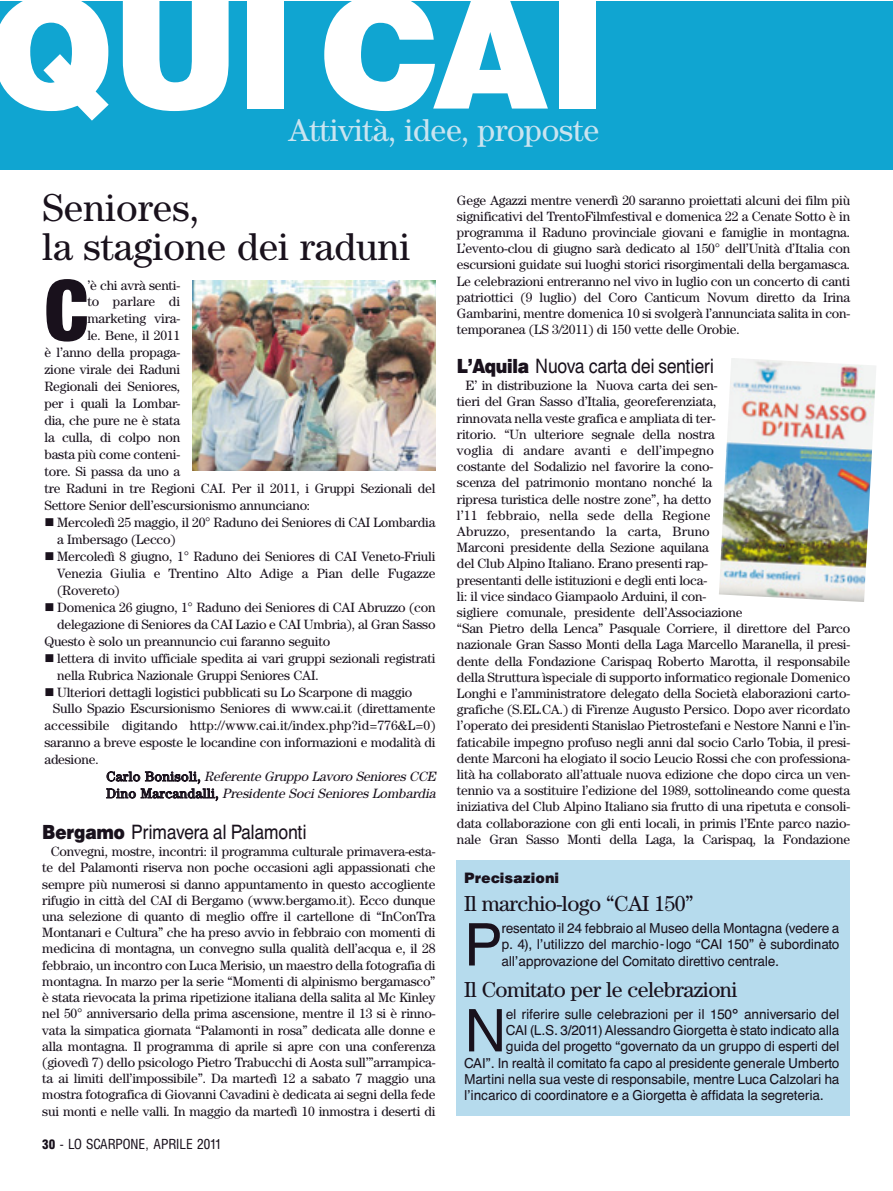
<style>
.page{position:relative;width:893px;height:1191px;background:#fff}
.page>*{position:absolute;margin:0;border:0;box-sizing:border-box;transform-origin:0 0}
.t1{font:154.95px "Cg Triumvirate Bl";letter-spacing:-.015em;color:#fff}
.t2{font:900 condensed 84.15px "Helvetica Neue";color:#19111c}
.t3{font:57.75px "Cg Triumvirate";color:#19111c}
.t4{font:39px/39px "Century";color:#19111c}
.t5{font:31.8px "Century";letter-spacing:-.01em;color:#cae4f0}
.t6{font:21.75px "Century";letter-spacing:-.025em;color:#19111c}
.t7{font:19.5px "Cg Triumvirate";letter-spacing:-.015em;color:#19111c;scale:.9 1}
.t8{font:14.4px "Cg Triumvirate Bl";color:#19111c}
.t9{font:13.5px/16.2px "Century";letter-spacing:-.015em;color:#19111c;text-align:justify}
.t10{font:13.5px/16.2px "Cg Triumvirate";letter-spacing:-.015em;color:#19111c;text-align:justify}
.t11{font:italic 13.5px "Century";letter-spacing:-.01em;color:#19111c}
.t12{font:13.5px "Century";letter-spacing:.005em;color:#19111c}
.t13{font:condensed 13.5px "AT Triumvirate";color:#19111c}
.s1{font-style:normal}
.s2{font-family:"Cg Triumvirate Bl"}
.s3{font-weight:900;font-size:12.75px}
</style>
<div class="page">
<div style="left:0;top:1px;width:892px;height:168px;background:#10a5d1"></div>
<div style="left:456px;top:860px;width:394px;height:255px;background:#b6dbed"></div>
<img style="left:192px;top:280px;width:244px;height:190px">
<img style="left:719px;top:358px;width:157px;height:244px">
<h1 class="t1" style="left:-12px;top:-6px;width:619px">QUI CAI</h1>
<h3 class="t5" style="left:288px;top:119px;width:312px">Attività, idee, proposte</h3>
<h3 class="t4" style="left:42px;top:191px;width:370px">Seniores,<br>la stagione dei raduni</h3>
<h2 class="t2" style="left:44px;top:280px;width:46px">C</h2>
<p class="t9" style="left:87px;top:278px;width:94px">’è chi avrà senti-</p>
<p class="t12" style="left:87px;top:297px;width:94px">to parlare di</p>
<p class="t9" style="left:87px;top:312px;width:94px">marketing vira-</p>
<p class="t9" style="left:87px;top:329px;width:94px">le. Bene, il 2011</p>
<p class="t9" style="left:44px;top:346px;width:137px">è l’anno della propaga-</p>
<p class="t9" style="left:44px;top:363px;width:137px">zione virale dei Raduni</p>
<p class="t9" style="left:44px;top:380px;width:137px">Regionali dei Seniores,</p>
<p class="t9" style="left:44px;top:397px;width:137px">per i quali la Lombar-</p>
<p class="t9" style="left:44px;top:414px;width:137px">dia, che pure ne è stata</p>
<p class="t9" style="left:44px;top:430px;width:137px">la culla, di colpo non</p>
<p class="t9" style="left:44px;top:447px;width:137px">basta più come conteni-</p>
<p class="t9" style="left:44px;top:464px;width:137px">tore. Si passa da uno a</p>
<p class="t9" style="left:44px;top:481px;width:393px">tre Raduni in tre Regioni CAI. Per il 2011, i Gruppi Sezionali del</p>
<p class="t9" style="left:44px;top:498px;width:267px">Settore Senior dell’escursionismo annunciano:</p>
<p class="t9" style="left:57px;top:515px;width:380px">Mercoledì 25 maggio, il 20° Raduno dei Seniores di CAI Lombardia</p>
<p class="t9" style="left:57px;top:532px;width:120px">a Imbersago (Lecco)</p>
<p class="t9" style="left:57px;top:549px;width:380px">Mercoledì 8 giugno, 1° Raduno dei Seniores di CAI Veneto-Friuli</p>
<p class="t9" style="left:57px;top:566px;width:380px">Venezia Giulia e Trentino Alto Adige a Pian delle Fugazze</p>
<p class="t9" style="left:57px;top:583px;width:64px">(Rovereto)</p>
<p class="t9" style="left:57px;top:600px;width:380px">Domenica 26 giugno, 1° Raduno dei Seniores di CAI Abruzzo (con</p>
<p class="t9" style="left:57px;top:617px;width:380px">delegazione di Seniores da CAI Lazio e CAI Umbria), al Gran Sasso</p>
<p class="t9" style="left:44px;top:634px;width:287px">Questo è solo un preannuncio cui faranno seguito</p>
<p class="t9" style="left:57px;top:651px;width:380px">lettera di invito ufficiale spedita ai vari gruppi sezionali registrati</p>
<p class="t9" style="left:57px;top:668px;width:263px">nella Rubrica Nazionale Gruppi Seniores CAI.</p>
<p class="t9" style="left:57px;top:685px;width:357px">Ulteriori dettagli logistici pubblicati su Lo Scarpone di maggio</p>
<p class="t9" style="left:53px;top:702px;width:384px">Sullo Spazio Escursionismo Seniores di www.cai.it (direttamente</p>
<p class="t12" style="left:44px;top:721px;width:393px">accessibile digitando http://www.cai.it/index.php?id=776&amp;L=0)</p>
<p class="t9" style="left:44px;top:736px;width:393px">saranno a breve esposte le locandine con informazioni e modalità di</p>
<p class="t9" style="left:44px;top:753px;width:56px">adesione.</p>
<p class="t11" style="left:106px;top:772px;width:334px"><span class="s1">C a r l o B o n i s o l i ,</span> Referente Gruppo Lavoro Seniores CCE</p>
<p class="t11" style="left:106px;top:789px;width:333px"><span class="s1">D i n o M a r c a n d a l l i ,</span> Presidente Soci Seniores Lombardia</p>
<h3 class="t7" style="left:42px;top:824px;width:295px"><span class="s2">Bergamo</span> Primavera al Palamonti</h3>
<p class="t9" style="left:42px;top:844px;width:395px;text-indent:9px">Convegni, mostre, incontri: il programma culturale primavera-esta&shy;te del Palamonti riserva non poche occasioni agli appassionati che sempre più numerosi si danno appuntamento in questo accogliente rifugio in città del CAI di Bergamo (www.bergamo.it). Ecco dunque una selezione di quanto di meglio offre il cartellone di “InConTra Montanari e Cultura” che ha preso avvio in febbraio con momenti di medicina di montagna, un convegno sulla qualità dell’acqua e, il 28 febbraio, un incontro con Luca Merisio, un maestro della fotografia di montagna. In marzo per la serie “Momenti di alpinismo bergamasco” è stata rievocata la prima ripetizione italiana della salita al Mc Kinley nel 50° anniversario della prima ascensione, mentre il 13 si è rinno&shy;vata la simpatica giornata “Palamonti in rosa” dedicata alle donne e alla montagna. Il programma di aprile si apre con una conferenza (giovedì 7) dello psicologo Pietro Trabucchi di Aosta sull’”arrampica&shy;ta ai limiti dell’impossibile”. Da martedì 12 a sabato 7 maggio una mostra fotografica di Giovanni Cavadini è dedicata ai segni della fede sui monti e nelle valli. In maggio da martedì 10 inmostra i deserti di</p>
<p class="t13" style="left:42px;top:1138px;width:181px"><span class="s3">30</span> - LO SCARPONE, APRILE 2011</p>
<p class="t9" style="left:457px;top:193px;width:395px">Gege Agazzi mentre venerdì 20 saranno proiettati alcuni dei film più significativi del TrentoFilmfestival e domenica 22 a Cenate Sotto è in programma il Raduno provinciale giovani e famiglie in montagna.<br>L’evento-clou di giugno sarà dedicato al 150° dell’Unità d’Italia con escursioni guidate sui luoghi storici risorgimentali della bergamasca.<br>Le celebrazioni entreranno nel vivo in luglio con un concerto di canti patriottici (9 luglio) del Coro Canticum Novum diretto da Irina Gambarini, mentre domenica 10 si svolgerà l’annunciata salita in con&shy;temporanea (LS 3/2011) di 150 vette delle Orobie.</p>
<h3 class="t7" style="left:457px;top:358px;width:287px"><span class="s2">L’Aquila</span> Nuova carta dei sentieri</h3>
<p class="t9" style="left:457px;top:378px;width:395px;text-align:left;text-indent:9px">E’ in distribuzione la Nuova carta dei sen-<br>tieri del Gran Sasso d’Italia, georeferenziata,<br>rinnovata nella veste grafica e ampliata di ter-<br>ritorio. “Un ulteriore segnale della nostra<br>voglia di andare avanti e dell’impegno<br>costante del Sodalizio nel favorire la cono-<br>scenza del patrimonio montano nonché la<br>ripresa turistica delle nostre zone”, ha detto<br>l’11 febbraio, nella sede della Regione<br>Abruzzo, presentando la carta, Bruno<br>Marconi presidente della Sezione aquilana<br>del Club Alpino Italiano. Erano presenti rap-<br>presentanti delle istituzioni e degli enti loca-<br>li: il vice sindaco Giampaolo Arduini, il con-<br>sigliere comunale, presidente dell’Associazione<br>“San Pietro della Lenca” Pasquale Corriere, il direttore del Parco nazionale Gran Sasso Monti della Laga Marcello Maranella, il presi&shy;dente della Fondazione Carispaq Roberto Marotta, il responsabile della Struttura ìspeciale di supporto informatico regionale Domenico Longhi e l’amministratore delegato della Società elaborazioni carto&shy;grafiche (S.EL.CA.) di Firenze Augusto Persico. Dopo aver ricordato l’operato dei presidenti Stanislao Pietrostefani e Nestore Nanni e l’in&shy;faticabile impegno profuso negli anni dal socio Carlo Tobia, il presi&shy;dente Marconi ha elogiato il socio Leucio Rossi che con professiona&shy;lità ha collaborato all’attuale nuova edizione che dopo circa un ven&shy;tennio va a sostituire l’edizione del 1989, sottolineando come questa iniziativa del Club Alpino Italiano sia frutto di una ripetuta e consoli&shy;data collaborazione con gli enti locali, in primis l’Ente parco nazio&shy;nale Gran Sasso Monti della Laga, la Carispaq, la Fondazione</p>
<p class="t8" style="left:464px;top:872px;width:97px">Precisazioni</p>
<h3 class="t6" style="left:464px;top:896px;width:231px">Il marchio-logo “CAI 150”</h3>
<h3 class="t3" style="left:464px;top:922px;width:40px">P</h3>
<p class="t10" style="left:501px;top:921px;width:339px">resentato il 24 febbraio al Museo della Montagna (vedere a p. 4), l’utilizzo del marchio-logo “CAI 150” è subordinato all’approvazione del Comitato direttivo centrale.</p>
<h3 class="t6" style="left:464px;top:982px;width:275px">Il Comitato per le celebrazioni</h3>
<h3 class="t3" style="left:464px;top:1008px;width:44px">N</h3>
<p class="t10" style="left:506px;top:1007px;width:335px">el riferire sulle celebrazioni per il 150° anniversario del</p>
<p class="t10" style="left:506px;top:1023px;width:335px">CAI (L.S. 3/2011) Alessandro Giorgetta è stato indicato alla</p>
<p class="t10" style="left:506px;top:1039px;width:335px">guida del progetto “governato da un gruppo di esperti del</p>
<p class="t10" style="left:464px;top:1056px;width:377px">CAI”. In realtà il comitato fa capo al presidente generale Umberto</p>
<p class="t10" style="left:464px;top:1072px;width:377px">Martini nella sua veste di responsabile, mentre Luca Calzolari ha</p>
<p class="t10" style="left:464px;top:1088px;width:361px">l’incarico di coordinatore e a Giorgetta è affidata la segreteria.</p>
</div>
